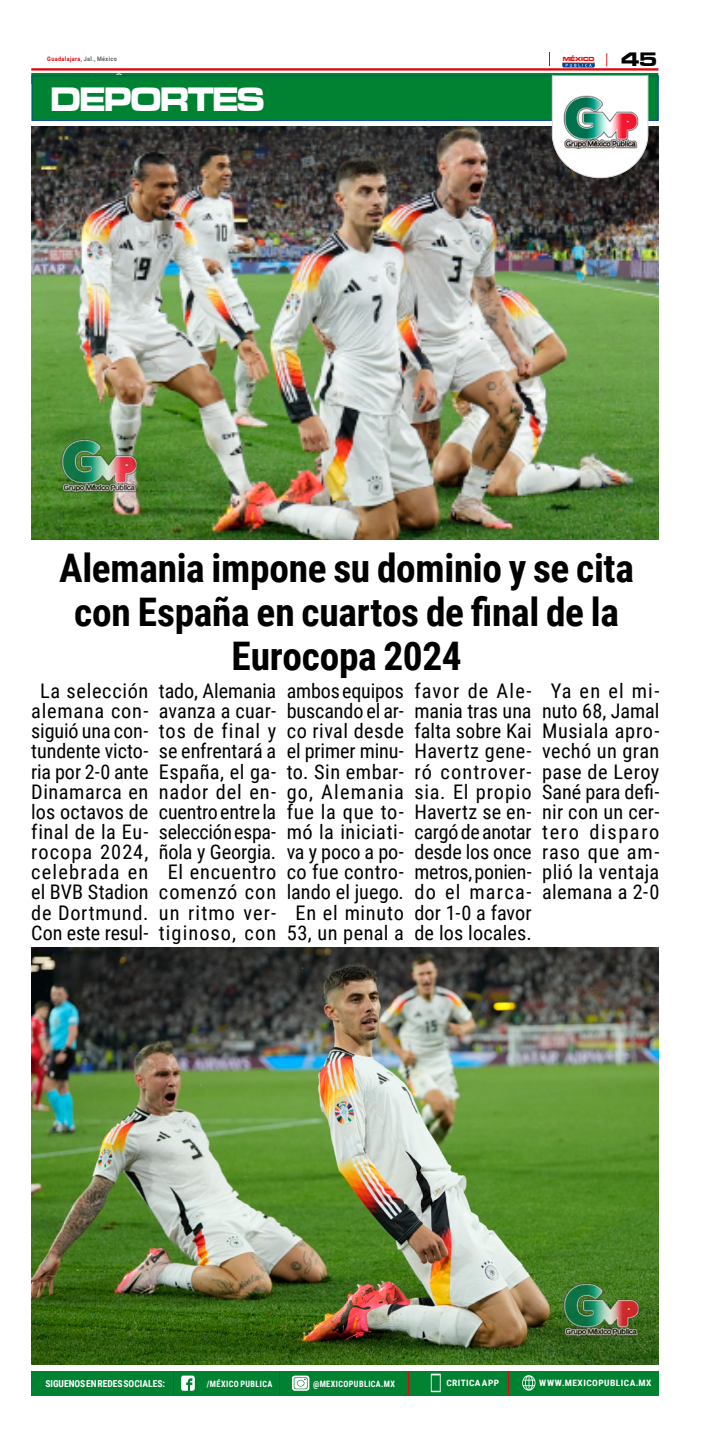
<style>
.page{position:relative;width:720px;height:1439px;background:#fff}
.page>*{position:absolute;margin:0;border:0;box-sizing:border-box;transform-origin:0 0}
.t1{font:700 39.38px/43.8px "Roboto Condensed";letter-spacing:-.01em;color:#000;text-align:center}
.t2{font:35px "Microgramma D Bold Exte";letter-spacing:-.03em;color:#fff;scale:.9 1}
.t3{font:20.12px/20.1px "Roboto Condensed";letter-spacing:.015em;color:#000;text-align:center}
.t4{font:20.12px "Microgramma D Bold Exte";color:#000}
.t5{font:700 9.62px "Roboto Condensed";color:#fff}
.t6{font:700 8.75px "Roboto Condensed";letter-spacing:.045em;color:#fff;scale:.94 1}
.t7{font:700 8.75px "Roboto Condensed";letter-spacing:.045em;color:#fff;scale:1.08 1}
.t8{font:700 6.12px "Roboto";letter-spacing:.07em;color:#5c5b5f;scale:.89 1}
.t9{font:6.12px "Microgramma D Bold Exte";letter-spacing:-.005em;color:#e0040b}
.s1{color:#e0040b}
</style>
<div class="page">
<div style="left:32px;top:1370px;width:626px;height:25px;background:#008233"></div>
<svg style="left:173px;top:1372px;width:1px;height:23px"></svg>
<svg style="left:181px;top:1375px;width:14px;height:15px"></svg>
<svg style="left:522px;top:1375px;width:14px;height:15px"></svg>
<svg style="left:430px;top:1373px;width:10px;height:19px"></svg>
<svg style="left:292px;top:1375px;width:17px;height:15px"></svg>
<svg style="left:508px;top:1372px;width:1px;height:23px"></svg>
<svg style="left:408px;top:1372px;width:1px;height:23px"></svg>
<svg style="left:279px;top:1372px;width:1px;height:23px"></svg>
<img style="left:31px;top:947px;width:626px;height:417px">
<img style="left:32px;top:178px;width:626px;height:361px">
<svg style="left:31px;top:53px;width:627px;height:125px"></svg>
<img style="left:47px;top:409px;width:110px;height:110px">
<img style="left:548px;top:1254px;width:109px;height:109px">
<p class="t8" style="left:47px;top:54px;width:80px"><span class="s1">Guadalajara</span>, Jal., México</p>
<p class="t9" style="left:562px;top:55px;width:33px">MÉXICO</p>
<p class="t4" style="left:620px;top:46px;width:38px">45</p>
<h2 class="t2" style="left:50px;top:76px;width:239px">DEPORTES</h2>
<h1 class="t1" style="left:59px;top:545px;width:576px">Alemania impone su dominio y se cita con España en cuartos de final de la<br>Eurocopa 2024</h1>
<p class="t3" style="left:31px;top:680px;width:119px">La selección alemana con&shy;siguió una con&shy;tundente victo&shy;ria por 2-0 ante<br>Dinamarca en los octavos de final de la Eu&shy;rocopa 2024, celebrada en el BVB Stadion de Dortmund.<br>Con este resul-</p>
<p class="t3" style="left:159px;top:680px;width:119px">tado, Alemania avanza a cuar&shy;tos de final y se enfrentará a<br>España, el ga&shy;nador del en&shy;cuentro entre la selección espa&shy;ñola y Georgia.<br>El encuentro comenzó con un ritmo ver&shy;tiginoso, con</p>
<p class="t3" style="left:286px;top:680px;width:119px">ambos equipos buscando el ar&shy;co rival desde el primer minu&shy;to. Sin embar&shy;go, Alemania fue la que to&shy;mó la iniciati&shy;va y poco a po&shy;co fue contro&shy;lando el juego.<br>En el minuto<br>53, un penal a</p>
<p class="t3" style="left:414px;top:680px;width:119px;text-align:justify">favor de Ale&shy;mania tras una falta sobre Kai Havertz gene&shy;ró controver&shy;sia. El propio Havertz se en&shy;cargó de anotar desde los once metros, ponien&shy;do el marca&shy;dor 1-0 a favor de los locales.</p>
<p class="t3" style="left:542px;top:680px;width:119px">Ya en el mi&shy;nuto 68, Jamal<br>Musiala apro&shy;vechó un gran pase de Leroy<br>Sané para defi&shy;nir con un cer&shy;tero disparo raso que am&shy;plió la ventaja alemana a 2-0</p>
<p class="t5" style="left:45px;top:1376px;width:121px">SIGUENOS EN REDES SOCIALES:</p>
<p class="t6" style="left:207px;top:1377px;width:71px">/MÉXICO PUBLICA</p>
<p class="t6" style="left:313px;top:1377px;width:88px">@MEXICOPUBLICA.MX</p>
<p class="t7" style="left:446px;top:1377px;width:50px">CRITICA APP</p>
<p class="t7" style="left:539px;top:1377px;width:105px">WWW.MEXICOPUBLICA.MX</p>
</div>
